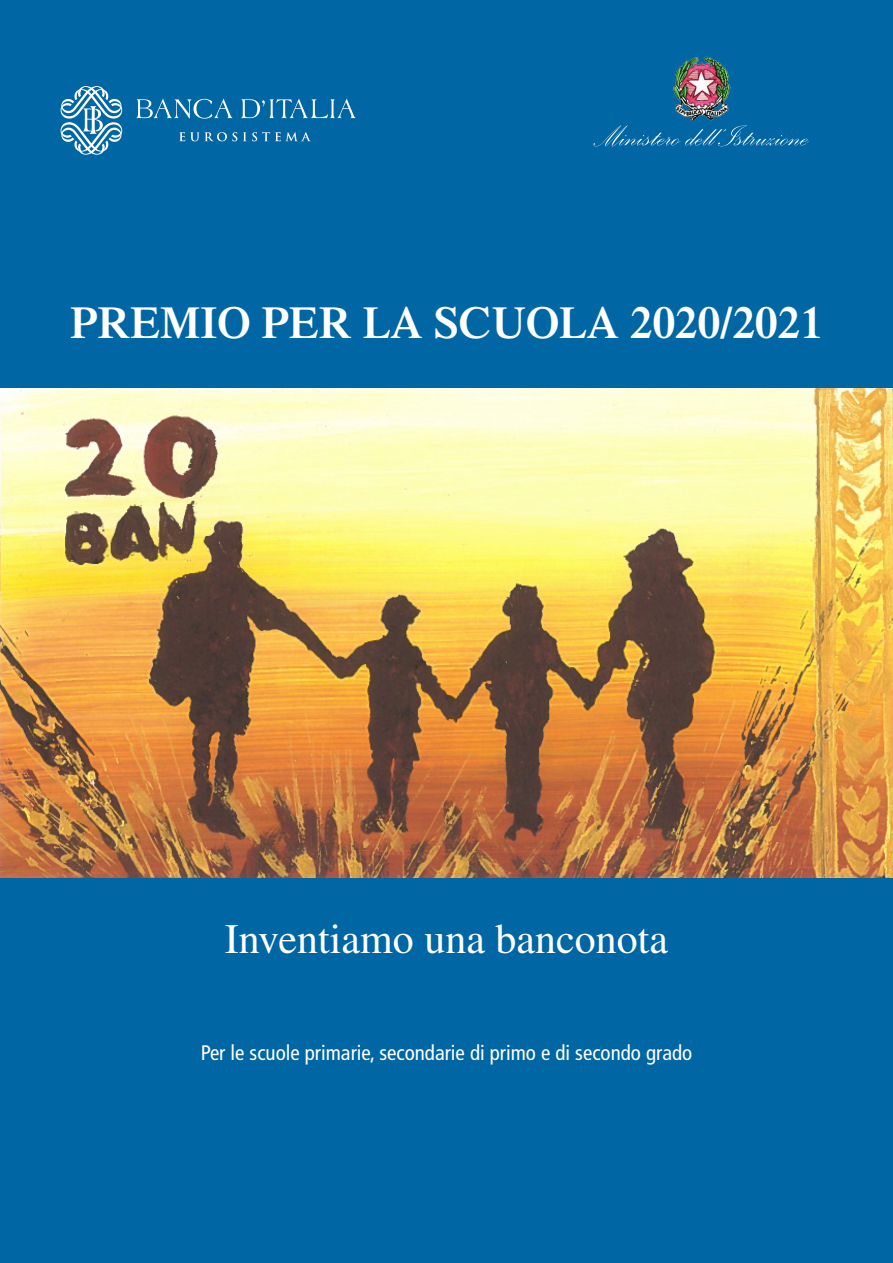
<style>
.page{position:relative;width:893px;height:1263px;background:#0066a4}
.page>*{position:absolute;margin:0;border:0;box-sizing:border-box;transform-origin:0 0}
.t1{font:600 45px "Times LT Std";color:#fff}
.t2{font:42px "Times LT Std";color:#fff}
.t3{font:condensed 21px "Frutiger LT Std";color:#fff}
</style>
<div class="page">
<img style="left:0;top:388px;width:893px;height:489px">
<svg style="left:136px;top:99px;width:96px;height:20px"></svg>
<svg style="left:241px;top:99px;width:115px;height:19px"></svg>
<svg style="left:179px;top:132px;width:58px;height:9px"></svg>
<svg style="left:243px;top:132px;width:67px;height:9px"></svg>
<svg style="left:61px;top:86px;width:61px;height:69px"></svg>
<svg style="left:593px;top:125px;width:216px;height:22px"></svg>
<img style="left:664px;top:56px;width:75px;height:76px">
<h1 class="t1" style="left:70px;top:296px;width:754px">PREMIO PER LA SCUOLA 2020/2021</h1>
<h2 class="t2" style="left:225px;top:915px;width:445px">Inventiamo una banconota</h2>
<p class="t3" style="left:201px;top:1040px;width:493px">Per le scuole primarie, secondarie di primo e di secondo grado</p>
</div>
